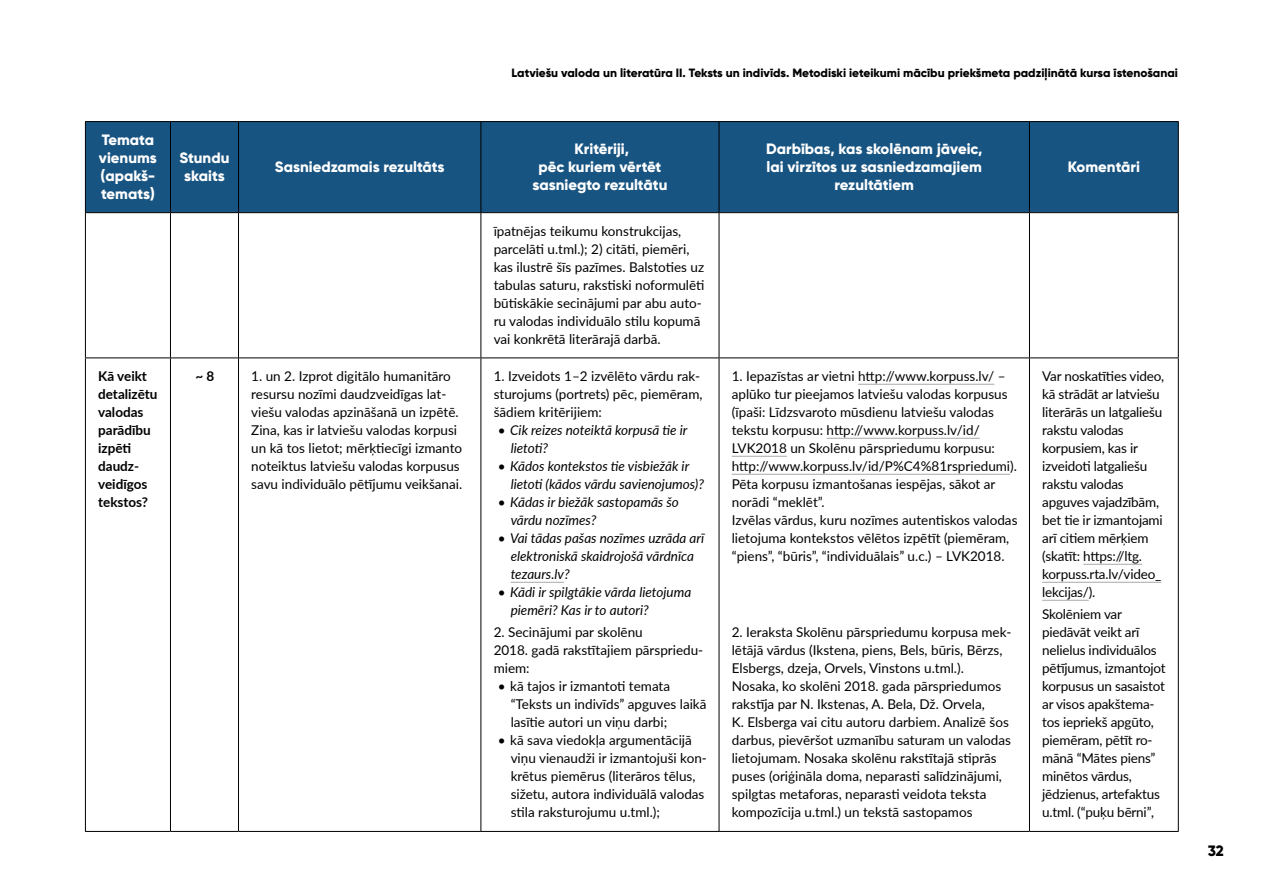
<style>
.page{position:relative;width:1263px;height:893px;background:#fff}
.page>*{position:absolute;margin:0;border:0;box-sizing:border-box;transform-origin:0 0}
.t1{font:800 15px/18px "Gilroy";color:#fff;text-align:center}
.t2{font:800 15px "Gilroy";color:#000}
.t3{font:13.5px/18px "Lato";color:#000}
.t4{font:italic 13.5px/18px "Lato";color:#000}
.t5{font:700 13.5px/18px "Lato";color:#000}
.t6{font:800 12px "Gilroy";color:#000}
.s1{font-style:normal}
.s2{font-style:italic}
</style>
<div class="page">
<div style="left:86px;top:122px;width:1092px;height:90px;background:#185481"></div>
<svg style="left:481px;top:213px;width:697px;height:144px"></svg>
<hr style="left:170px;top:122px;width:1px;height:90px;background:#000">
<hr style="left:238px;top:122px;width:1px;height:90px;background:#000">
<hr style="left:480px;top:122px;width:1px;height:90px;background:#000">
<hr style="left:719px;top:122px;width:1px;height:90px;background:#000">
<hr style="left:1029px;top:122px;width:1px;height:90px;background:#000">
<hr style="left:170px;top:213px;width:1px;height:144px;background:#000">
<hr style="left:238px;top:213px;width:1px;height:144px;background:#000">
<hr style="left:480px;top:213px;width:1px;height:144px;background:#000">
<hr style="left:719px;top:213px;width:1px;height:144px;background:#000">
<hr style="left:1029px;top:213px;width:1px;height:144px;background:#000">
<hr style="left:85px;top:357px;width:85px;height:1px;background:#000">
<hr style="left:170px;top:357px;width:68px;height:1px;background:#000">
<hr style="left:170px;top:358px;width:1px;height:473px;background:#000">
<hr style="left:238px;top:357px;width:243px;height:1px;background:#000">
<hr style="left:238px;top:358px;width:1px;height:473px;background:#000">
<hr style="left:481px;top:357px;width:238px;height:1px;background:#000">
<hr style="left:480px;top:358px;width:1px;height:473px;background:#000">
<hr style="left:719px;top:357px;width:310px;height:1px;background:#000">
<hr style="left:719px;top:358px;width:1px;height:473px;background:#000">
<hr style="left:1029px;top:357px;width:150px;height:1px;background:#000">
<hr style="left:1029px;top:358px;width:1px;height:473px;background:#000">
<hr style="left:85px;top:831px;width:85px;height:1px;background:#000">
<hr style="left:170px;top:831px;width:68px;height:1px;background:#000">
<hr style="left:238px;top:831px;width:243px;height:1px;background:#000">
<hr style="left:481px;top:831px;width:238px;height:1px;background:#000">
<hr style="left:719px;top:831px;width:310px;height:1px;background:#000">
<hr style="left:1029px;top:831px;width:150px;height:1px;background:#000">
<hr style="left:85px;top:213px;width:1px;height:144px;background:#000">
<hr style="left:1178px;top:213px;width:1px;height:144px;background:#000">
<hr style="left:85px;top:358px;width:1px;height:473px;background:#000">
<hr style="left:1178px;top:358px;width:1px;height:473px;background:#000">
<hr style="left:85px;top:121px;width:85px;height:1px;background:#000">
<hr style="left:85px;top:122px;width:1px;height:90px;background:#000">
<hr style="left:170px;top:121px;width:68px;height:1px;background:#000">
<hr style="left:238px;top:121px;width:243px;height:1px;background:#000">
<hr style="left:481px;top:121px;width:238px;height:1px;background:#000">
<hr style="left:719px;top:121px;width:310px;height:1px;background:#000">
<hr style="left:1029px;top:121px;width:150px;height:1px;background:#000">
<hr style="left:1178px;top:122px;width:1px;height:90px;background:#000">
<hr style="left:85px;top:212px;width:85px;height:1px;background:#000">
<hr style="left:170px;top:212px;width:68px;height:1px;background:#000">
<hr style="left:238px;top:212px;width:243px;height:1px;background:#000">
<hr style="left:481px;top:212px;width:238px;height:1px;background:#000">
<hr style="left:719px;top:212px;width:310px;height:1px;background:#000">
<hr style="left:1029px;top:212px;width:150px;height:1px;background:#000">
<hr style="left:511px;top:582px;width:53px;height:1px;background:#a7a9ac">
<hr style="left:858px;top:384px;width:136px;height:1px;background:#a7a9ac">
<hr style="left:827px;top:438px;width:153px;height:1px;background:#a7a9ac">
<hr style="left:732px;top:456px;width:55px;height:1px;background:#a7a9ac">
<hr style="left:732px;top:474px;width:278px;height:1px;background:#a7a9ac">
<hr style="left:1083px;top:564px;width:59px;height:1px;background:#a7a9ac">
<hr style="left:1042px;top:582px;width:119px;height:1px;background:#a7a9ac">
<hr style="left:1042px;top:600px;width:47px;height:1px;background:#a7a9ac">
<p class="t1" style="left:99px;top:130px;width:60px;text-align:left">Temata vienums (apakš&shy;temats)</p>
<p class="t1" style="left:180px;top:148px;width:51px">Stundu skaits</p>
<p class="t1" style="left:275px;top:157px;width:171px">Sasniedzamais rezultāts</p>
<p class="t6" style="left:511px;top:65px;width:668px">Latviešu valoda un literatūra II. Teksts un indivīds. Metodiski ieteikumi mācību priekšmeta padziļinātā kursa īstenošanai</p>
<p class="t1" style="left:533px;top:139px;width:136px">Kritēriji,<br>pēc kuriem vērtēt sasniegto rezultātu</p>
<p class="t1" style="left:766px;top:139px;width:218px">Darbības, kas skolēnam jāveic, lai virzītos uz sasniedzamajiem rezultātiem</p>
<p class="t3" style="left:494px;top:221px;width:212px">īpatnējas teikumu konstrukcijas, parcelāti u.tml.); 2) citāti, piemēri, kas ilustrē šīs pazīmes. Balstoties uz tabulas saturu, rakstiski noformulēti būtiskākie secinājumi par abu auto&shy;ru valodas individuālo stilu kopumā vai konkrētā literārajā darbā.</p>
<p class="t1" style="left:1068px;top:157px;width:74px">Komentāri</p>
<p class="t5" style="left:98px;top:367px;width:61px">Kā veikt detalizētu valodas parādību izpēti daudz&shy;veidīgos tekstos?</p>
<p class="t5" style="left:195px;top:367px;width:20px">~ 8</p>
<p class="t3" style="left:251px;top:367px;width:212px">1. un 2. Izprot digitālo humanitāro resursu nozīmi daudzveidīgas lat&shy;viešu valodas apzināšanā un izpētē.<br>Zina, kas ir latviešu valodas korpusi un kā tos lietot; mērķtiecīgi izmanto noteiktus latviešu valodas korpusus savu individuālo pētījumu veikšanai.</p>
<p class="t3" style="left:494px;top:367px;width:210px">1. Izveidots 1–2 izvēlēto vārdu rak&shy;sturojums (portrets) pēc, piemēram, šādiem kritērijiem:</p>
<p class="t4" style="left:511px;top:421px;width:178px;text-indent:-13px"><span class="s1">•</span> Cik reizes noteiktā korpusā tie ir lietoti?</p>
<p class="t4" style="left:511px;top:457px;width:195px;text-indent:-13px"><span class="s1">•</span> Kādos kontekstos tie visbiežāk ir lietoti (kādos vārdu savienojumos)?</p>
<p class="t4" style="left:511px;top:493px;width:170px;text-indent:-13px"><span class="s1">•</span> Kādas ir biežāk sastopamās šo vārdu nozīmes?</p>
<p class="t4" style="left:511px;top:529px;width:195px;text-indent:-13px"><span class="s1">•</span> Vai tādas pašas nozīmes uzrāda arī elektroniskā skaidrojošā vārdnīca tezaurs.lv?</p>
<p class="t4" style="left:511px;top:583px;width:182px;text-indent:-13px"><span class="s1">•</span> Kādi ir spilgtākie vārda lietojuma piemēri? Kas ir to autori?</p>
<p class="t3" style="left:494px;top:623px;width:211px">2. Secinājumi par skolēnu<br>2018. gadā rakstītajiem pārspriedu&shy;miem:</p>
<p class="t3" style="left:511px;top:677px;width:197px;text-indent:-13px">• kā tajos ir izmantoti temata “Teksts un indivīds” apguves laikā lasītie autori un viņu darbi;</p>
<p class="t3" style="left:511px;top:731px;width:198px;text-indent:-13px">• kā sava viedokļa argumentācijā viņu vienaudži ir izmantojuši kon&shy;krētus piemērus (literāros tēlus, sižetu, autora individuālā valodas stila raksturojumu u.tml.);</p>
<p class="t3" style="left:732px;top:367px;width:287px">1. Iepazīstas ar vietni http://www.korpuss.lv/ – aplūko tur pieejamos latviešu valodas korpusus (īpaši: Līdzsvaroto mūsdienu latviešu valodas tekstu korpusu: http://www.korpuss.lv/id/ LVK2018 un Skolēnu pārspriedumu korpusu: http://www.korpuss.lv/id/P%C4%81rspriedumi).<br>Pēta korpusu izmantošanas iespējas, sākot ar norādi “meklēt”.<br>Izvēlas vārdus, kuru nozīmes autentiskos valodas lietojuma kontekstos vēlētos izpētīt (piemēram, “piens”, “būris”, “individuālais” u.c.) – LVK2018.</p>
<p class="t3" style="left:732px;top:623px;width:281px">2. Ieraksta Skolēnu pārspriedumu korpusa mek&shy;lētājā vārdus (Ikstena, piens, Bels, būris, Bērzs, Elsbergs, dzeja, Orvels, Vinstons u.tml.).<br>Nosaka, ko skolēni 2018. gada pārspriedumos rakstīja par N. Ikstenas, A. Bela, Dž. Orvela,<br>K. Elsberga vai citu autoru darbiem. Analizē šos darbus, pievēršot uzmanību saturam un valodas lietojumam. Nosaka skolēnu rakstītajā stiprās puses (oriģināla doma, neparasti salīdzinājumi, spilgtas metaforas, neparasti veidota teksta kompozīcija u.tml.) un tekstā sastopamos</p>
<p class="t3" style="left:1042px;top:367px;width:123px">Var noskatīties video, kā strādāt ar latviešu literārās un latgaliešu rakstu valodas korpusiem, kas ir izveidoti latgaliešu rakstu valodas apguves vajadzībām, bet tie ir izmantojami arī citiem mērķiem (skatīt: https://ltg. korpuss.rta.lv/video_ lekcijas/).</p>
<p class="t3" style="left:1042px;top:605px;width:125px">Skolēniem var piedāvāt veikt arī nelielus individuālos pētījumus, izmantojot korpusus un sasaistot ar visos apakštema&shy;tos iepriekš apgūto, piemēram, pētīt ro&shy;mānā “Mātes piens” minētos vārdus, jēdzienus, artefaktus u.tml. (“puķu bērni”<span class="s2">,</span></p>
<p class="t2" style="left:1208px;top:841px;width:18px">32</p>
</div>
